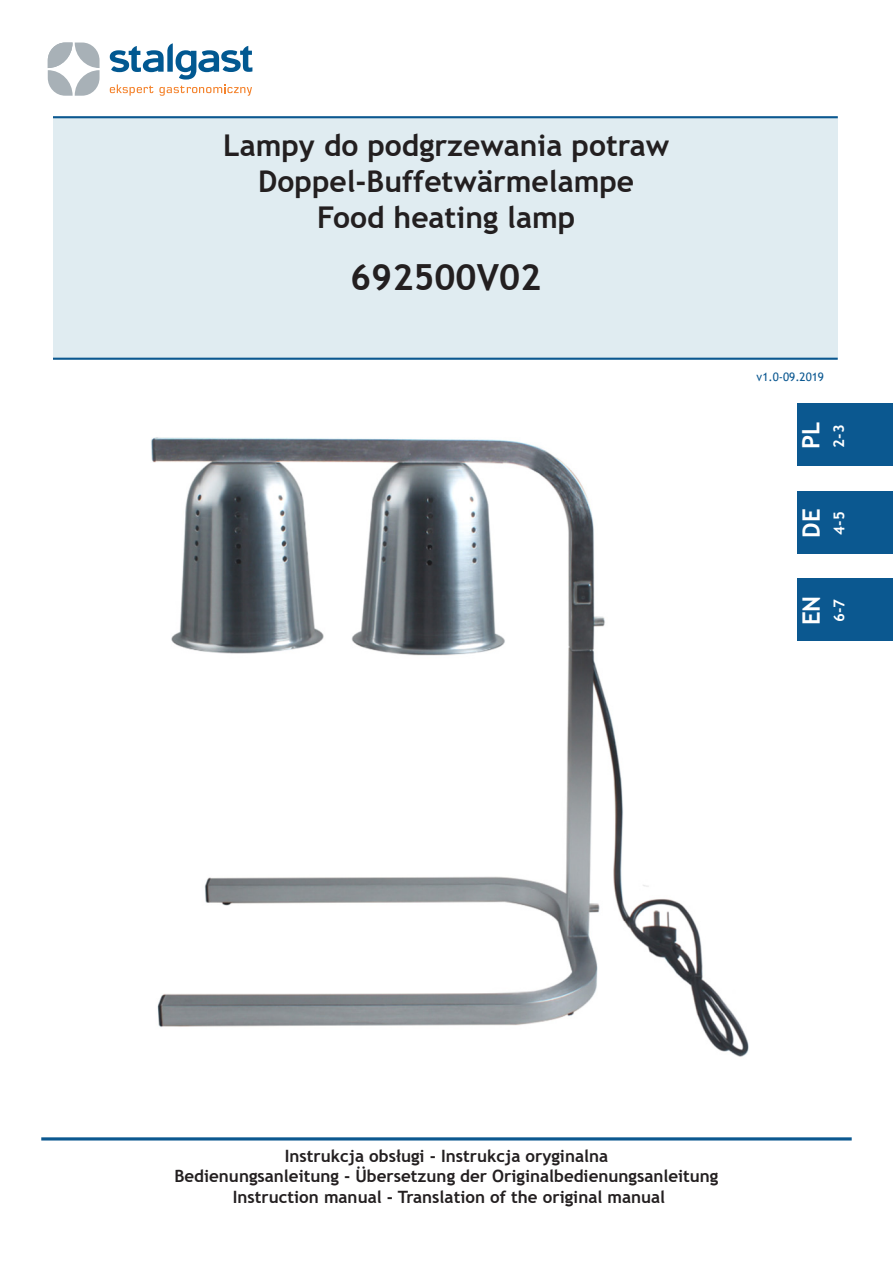
<style>
.page{position:relative;width:893px;height:1263px;background:#fff}
.page>*{position:absolute;margin:0;border:0;box-sizing:border-box;transform-origin:0 0}
.t1{font:700 36px "Trebuchet MS";color:#231f20}
.t2{font:700 30px "Trebuchet MS";color:#231f20}
.t3{font:700 24px "Trebuchet MS";color:#fff}
.t4{font:700 16.95px "Trebuchet MS";color:#231f20}
.t5{font:700 15px "Trebuchet MS";color:#fff}
.t6{font:11.7px "Trebuchet MS";color:#0b5891}
</style>
<div class="page">
<div style="left:53px;top:118px;width:785px;height:241px;background:#e0ecf1"></div>
<svg style="left:110px;top:43px;width:142px;height:53px"></svg>
<svg style="left:48px;top:43px;width:52px;height:53px"></svg>
<hr style="left:41px;top:1137px;width:811px;height:3px;background:#0b5890">
<hr style="left:53px;top:116px;width:785px;height:2px;background:#0b5890">
<hr style="left:53px;top:358px;width:785px;height:2px;background:#0b5890">
<div style="left:798px;top:404px;width:95px;height:62px;background:#0b5890"></div>
<div style="left:798px;top:491px;width:95px;height:62px;background:#0b5890"></div>
<div style="left:798px;top:578px;width:95px;height:62px;background:#0b5890"></div>
<img style="left:151px;top:437px;width:598px;height:620px">
<p class="t2" style="left:223px;top:127px;width:448px">Lampy do podgrzewania potraw</p>
<p class="t2" style="left:258px;top:163px;width:377px">Doppel-Buffetwärmelampe</p>
<p class="t2" style="left:317px;top:199px;width:260px">Food heating lamp</p>
<p class="t1" style="left:350px;top:254px;width:193px">692500V02</p>
<p class="t6" style="left:757px;top:369px;width:69px">v1.0-09.2019</p>
<p class="t3" style="left:796px;top:449px;width:29px;rotate:-90deg">PL</p>
<p class="t5" style="left:830px;top:448px;width:25px;rotate:-90deg">2-3</p>
<p class="t3" style="left:796px;top:538px;width:31px;rotate:-90deg">DE</p>
<p class="t5" style="left:830px;top:535px;width:25px;rotate:-90deg">4-5</p>
<p class="t3" style="left:796px;top:625px;width:31px;rotate:-90deg">EN</p>
<p class="t5" style="left:830px;top:622px;width:25px;rotate:-90deg">6-7</p>
<p class="t4" style="left:285px;top:1145px;width:325px">Instrukcja obsługi - Instrukcja oryginalna</p>
<p class="t4" style="left:174px;top:1165px;width:546px">Bedienungsanleitung - Übersetzung der Originalbedienungsanleitung</p>
<p class="t4" style="left:233px;top:1186px;width:434px">Instruction manual - Translation of the original manual</p>
</div>
